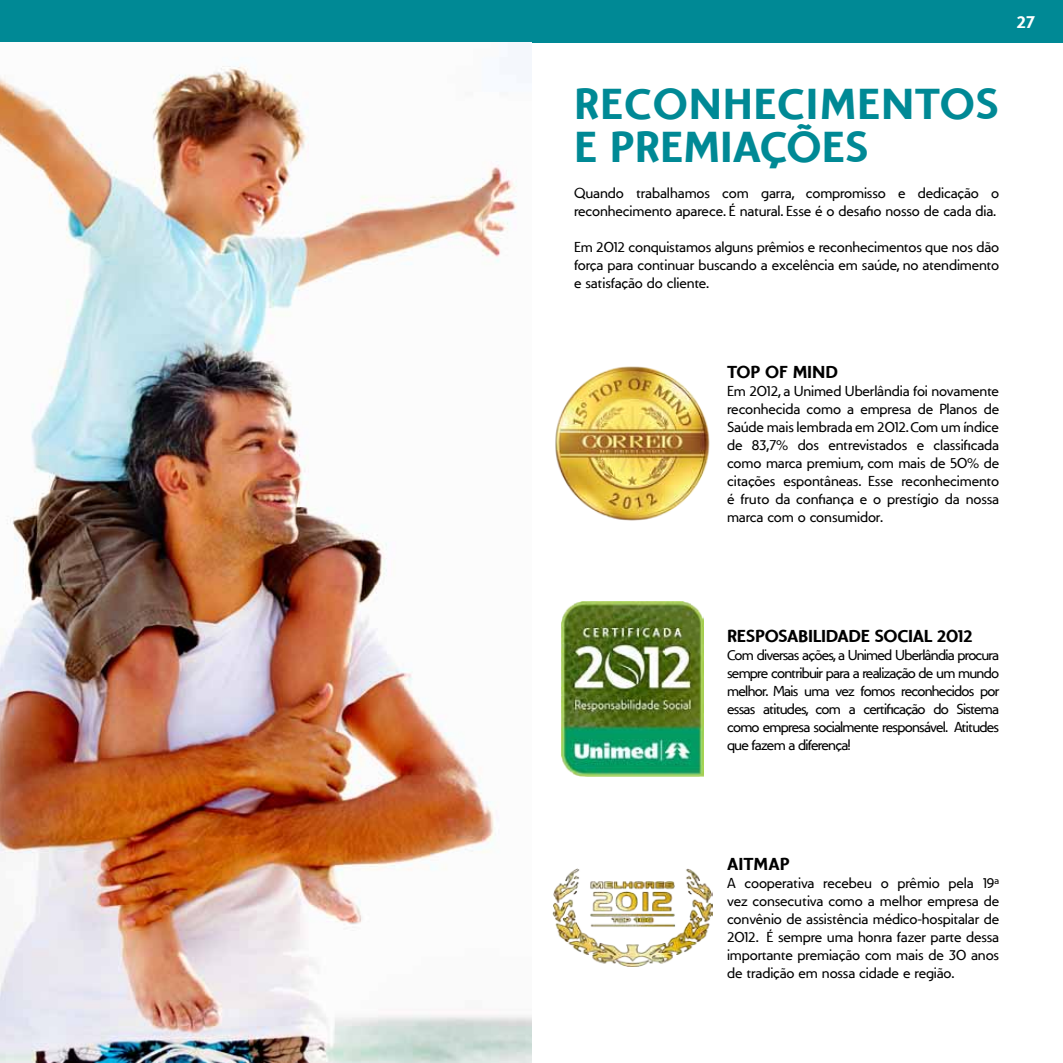
<style>
.page{position:relative;width:1063px;height:1063px;background:#fff}
.page>*{position:absolute;margin:0;border:0;box-sizing:border-box;transform-origin:0 0}
.t1{font:700 45px/43.5px "Unimed";letter-spacing:.015em;color:#008995}
.t2{font:700 18px "Unimed";letter-spacing:-.02em;color:#000}
.t3{font:700 18px "Unimed";color:#fff}
.t4{font:15px/18px "Unimed";letter-spacing:-.01em;color:#000;text-align:justify}
</style>
<div class="page">
<div style="left:0;top:0;width:1063px;height:43px;background:#008995"></div>
<img style="left:555px;top:366px;width:155px;height:155px">
<img style="left:553px;top:868px;width:159px;height:98px">
<img style="left:562px;top:602px;width:141px;height:175px">
<img style="left:0;top:43px;width:531px;height:1020px">
<p class="t3" style="left:1016px;top:12px;width:20px">27</p>
<h1 class="t1" style="left:574px;top:82px;width:427px">RECONHECIMENTOS<br>E PREMIAÇÕES</h1>
<p class="t4" style="left:574px;top:185px;width:427px">Quando trabalhamos com garra, compromisso e dedicação o reconhecimento aparece. É natural. Esse é o desafio nosso de cada dia.</p>
<p class="t4" style="left:574px;top:239px;width:427px">Em 2012 conquistamos alguns prêmios e reconhecimentos que nos dão força para continuar buscando a excelência em saúde, no atendimento e satisfação do cliente.</p>
<p class="t2" style="left:727px;top:362px;width:112px">TOP OF MIND</p>
<p class="t4" style="left:727px;top:382px;width:274px">Em 2012, a Unimed Uberlândia foi novamente reconhecida como a empresa de Planos de Saúde mais lembrada em 2012. Com um índice de 83,7% dos entrevistados e classificada como marca premium, com mais de 50% de citações espontâneas. Esse reconhecimento é fruto da confiança e o prestígio da nossa marca com o consumidor.</p>
<p class="t2" style="left:727px;top:626px;width:247px">RESPOSABILIDADE SOCIAL 2012</p>
<p class="t4" style="left:727px;top:646px;width:274px">Com diversas ações, a Unimed Uberlândia procura sempre contribuir para a realização de um mundo melhor. Mais uma vez fomos reconhecidos por essas atitudes, com a certificação do Sistema como empresa socialmente responsável. Atitudes que fazem a diferença!</p>
<p class="t2" style="left:727px;top:854px;width:62px">AITMAP</p>
<p class="t4" style="left:727px;top:874px;width:274px">A cooperativa recebeu o prêmio pela 19ª vez consecutiva como a melhor empresa de convênio de assistência médico-hospitalar de 2012. É sempre uma honra fazer parte dessa importante premiação com mais de 30 anos de tradição em nossa cidade e região.</p>
</div>
